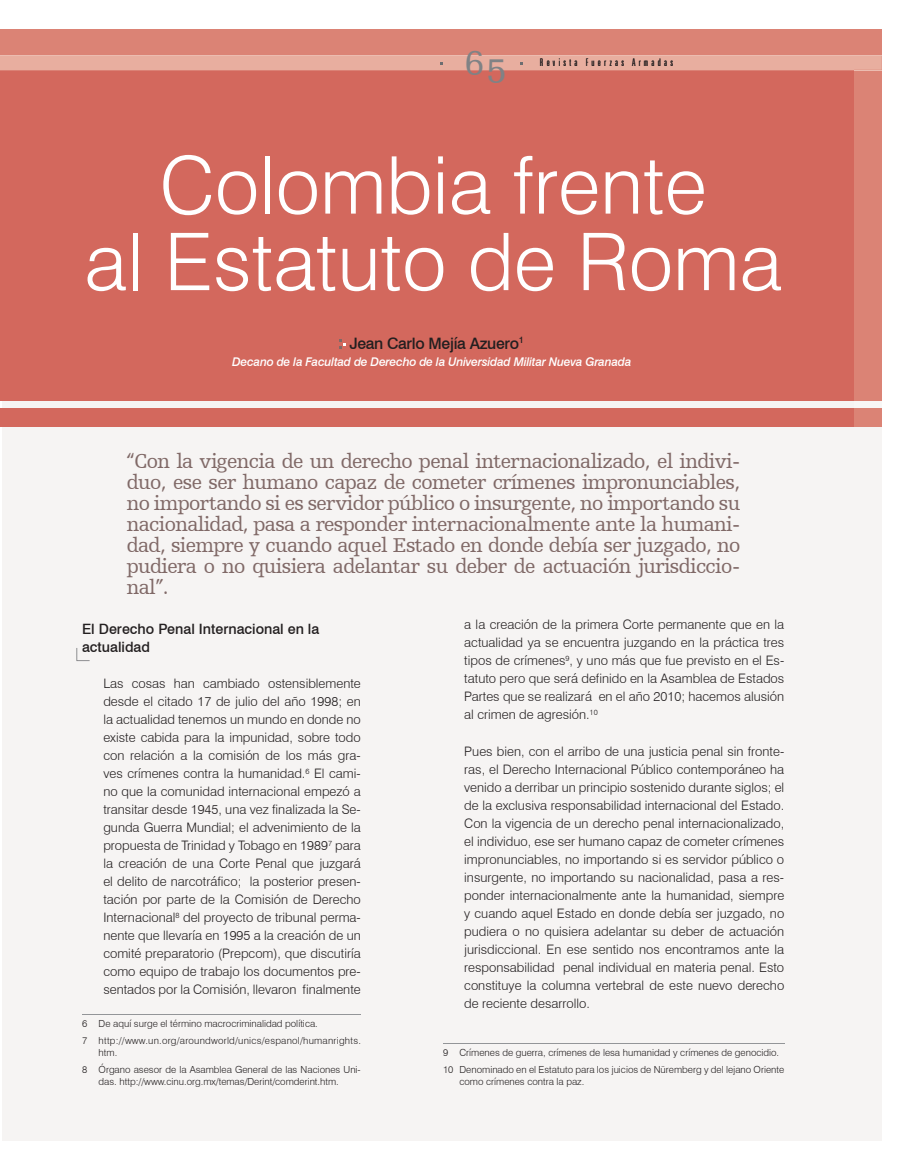
<style>
.page{position:relative;width:912px;height:1170px;background:#fff}
.page>*{position:absolute;margin:0;border:0;box-sizing:border-box;transform-origin:0 0}
.t1{font:300 79.5px/76.5px "Swiss 721 BT";color:#fff;text-align:center}
.t2{font:36px "Humanist Slabserif 712 BT";color:#808285}
.t3{font:21px/21px "Humanist Slabserif 712 BT";letter-spacing:-.03em;color:#806967;text-align:justify}
.t4{font:500 15.75px "Swiss 721 BT";letter-spacing:-.02em;color:#231f20}
.t5{font:500 14.25px/18px "Swiss 721 BT";color:#231f20}
.t6{font:300 13.05px/18px "Swiss 721 BT";color:#231f20;text-align:justify}
.t7{font:italic 500 12px "Swiss 721 BT";letter-spacing:-.02em;color:#fff}
.t8{font:300 extra-condensed 10.5px "Zurich BT";letter-spacing:.31em;color:#231f20}
.t9{font:300 9.75px/17px "Swiss 721 BT";color:#231f20}
</style>
<div class="page">
<div style="left:3px;top:390px;width:878px;height:750px;background:#f6f4f3"></div>
<svg style="left:76px;top:648px;width:14px;height:13px"></svg>
<div style="left:0;top:30px;width:881px;height:371px;background:#d3685d"></div>
<div style="left:0;top:30px;width:881px;height:25px;background:#db8375"></div>
<svg style="left:339px;top:339px;width:6px;height:9px"></svg>
<div style="left:0;top:408px;width:881px;height:19px;background:#d3685d"></div>
<hr style="left:82px;top:1013px;width:279px;height:1px;background:#939598">
<hr style="left:443px;top:1042px;width:341px;height:1px;background:#939598">
<div style="left:853px;top:70px;width:28px;height:331px;background:#db8375"></div>
<svg style="left:854px;top:408px;width:27px;height:19px"></svg>
<svg style="left:0;top:55px;width:881px;height:16px;background:#e7ac9d"></svg>
<h2 class="t2" style="left:464px;top:45px;width:43px">6565</h2>
<p class="t8" style="left:539px;top:56px;width:135px">Revista Fuerzas Armadas</p>
<h1 class="t1" style="left:84px;top:146px;width:699px">Colombia frente<br>al Estatuto de Roma</h1>
<p class="t4" style="left:349px;top:333px;width:176px">Jean Carlo Mejía Azuero<sup>1</sup></p>
<p class="t7" style="left:232px;top:355px;width:401px">Decano de la Facultad de Derecho de la Universidad Militar Nueva Granada</p>
<p class="t3" style="left:127px;top:450px;width:615px">“Con la vigencia de un derecho penal internacionalizado, el indivi&shy;duo, ese ser humano capaz de cometer crímenes impronunciables, no importando si es servidor público o insurgente, no importando su nacionalidad, pasa a responder internacionalmente ante la humani&shy;dad, siempre y cuando aquel Estado en donde debía ser juzgado, no pudiera o no quisiera adelantar su deber de actuación jurisdiccio&shy;nal”.</p>
<p class="t5" style="left:82px;top:620px;width:239px">El Derecho Penal Internacional en la actualidad</p>
<p class="t6" style="left:103px;top:674px;width:259px">Las cosas han cambiado ostensiblemente desde el citado 17 de julio del año 1998; en la actualidad tenemos un mundo en donde no existe cabida para la impunidad, sobre todo con relación a la comisión de los más gra&shy;ves crímenes contra la humanidad.<sup>6</sup> El cami&shy;no que la comunidad internacional empezó a transitar desde 1945, una vez finalizada la Se&shy;gunda Guerra Mundial; el advenimiento de la propuesta de Trinidad y Tobago en 1989<sup>7</sup> para la creación de una Corte Penal que juzgará el delito de narcotráfico; la posterior presen&shy;tación por parte de la Comisión de Derecho Internacional<sup>8</sup> del proyecto de tribunal perma&shy;nente que llevaría en 1995 a la creación de un comité preparatorio (Prepcom), que discutiría como equipo de trabajo los documentos pre&shy;sentados por la Comisión, llevaron finalmente</p>
<p class="t9" style="left:82px;top:1014px;width:280px">6 De aquí surge el término macrocriminalidad política.<br>7 http://www.un.org/aroundworld/unics/espanol/humanrights.</p>
<p class="t9" style="left:82px;top:1043px;width:280px;text-indent:16px">htm.<br>8 Órgano asesor de la Asamblea General de las Naciones Uni-</p>
<p class="t9" style="left:99px;top:1072px;width:242px">das. http://www.cinu.org.mx/temas/Derint/comderint.htm.</p>
<p class="t6" style="left:464px;top:615px;width:321px">a la creación de la primera Corte permanente que en la actualidad ya se encuentra juzgando en la práctica tres tipos de crímenes<sup>9</sup>, y uno más que fue previsto en el Es&shy;tatuto pero que será definido en la Asamblea de Estados Partes que se realizará en el año 2010; hacemos alusión al crimen de agresión.<sup>10</sup></p>
<p class="t6" style="left:464px;top:741px;width:321px">Pues bien, con el arribo de una justicia penal sin fronte&shy;ras, el Derecho Internacional Público contemporáneo ha venido a derribar un principio sostenido durante siglos; el de la exclusiva responsabilidad internacional del Estado.<br>Con la vigencia de un derecho penal internacionalizado, el individuo, ese ser humano capaz de cometer crímenes impronunciables, no importando si es servidor público o insurgente, no importando su nacionalidad, pasa a res&shy;ponder internacionalmente ante la humanidad, siempre y cuando aquel Estado en donde debía ser juzgado, no pudiera o no quisiera adelantar su deber de actuación jurisdiccional. En ese sentido nos encontramos ante la responsabilidad penal individual en materia penal. Esto constituye la columna vertebral de este nuevo derecho de reciente desarrollo.</p>
<p class="t9" style="left:443px;top:1043px;width:342px">9 Crímenes de guerra, crímenes de lesa humanidad y crímenes de genocidio.<br>10 Denominado en el Estatuto para los juicios de Nüremberg y del lejano Oriente</p>
<p class="t9" style="left:459px;top:1072px;width:126px">como crímenes contra la paz.</p>
</div>
